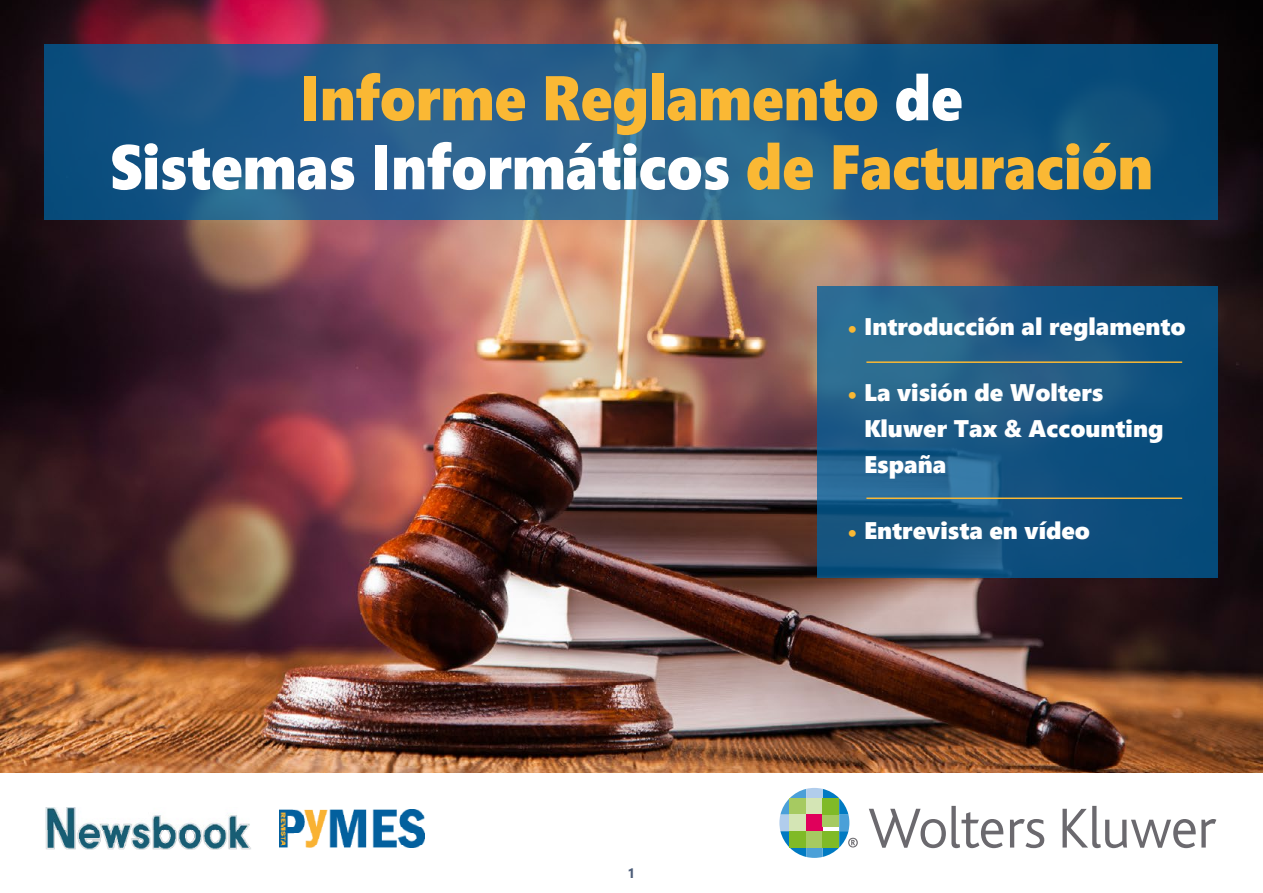
<style>
.page{position:relative;width:1263px;height:893px;background:#fff}
.page>*{position:absolute;margin:0;border:0;box-sizing:border-box;transform-origin:0 0}
.t1{font:63px/69px "Segoe UI Black";color:#fab834;text-align:center;scale:.9 1}
.t2{font:24px/36px "Segoe UI Black";color:#fff}
.t3{font:700 13.5px "Segoe UI";color:#4d5d79}
.s1{color:#fff}
.s2{color:#fab834}
</style>
<div class="page">
<img style="left:0;top:0;width:1263px;height:773px">
<svg style="left:45px;top:45px;width:1173px;height:175px;background:#1d5986"></svg>
<svg style="left:817px;top:286px;width:401px;height:291px;background:#185783"></svg>
<svg style="left:869px;top:806px;width:134px;height:42px"></svg>
<svg style="left:1010px;top:819px;width:34px;height:29px"></svg>
<svg style="left:1062px;top:806px;width:154px;height:42px"></svg>
<svg style="left:779px;top:788px;width:79px;height:70px"></svg>
<div style="left:790px;top:798px;width:16px;height:17px;background:#a6ca61"></div>
<div style="left:790px;top:815px;width:16px;height:16px;background:#d4e5b5"></div>
<div style="left:790px;top:831px;width:16px;height:17px;background:#80ba27"></div>
<div style="left:806px;top:798px;width:17px;height:17px;background:#d4e5b5"></div>
<div style="left:806px;top:815px;width:17px;height:16px;background:#e0005b"></div>
<div style="left:806px;top:831px;width:17px;height:17px;background:#a6ca61"></div>
<div style="left:823px;top:798px;width:16px;height:17px;background:#80ba27"></div>
<div style="left:823px;top:815px;width:16px;height:11px;background:#a6ca61"></div>
<div style="left:823px;top:831px;width:16px;height:17px;background:#80ba27"></div>
<img style="left:45px;top:807px;width:206px;height:42px">
<img style="left:280px;top:810px;width:144px;height:38px">
<hr style="left:866px;top:497px;width:316px;height:2px;background:#fab834">
<hr style="left:866px;top:361px;width:316px;height:2px;background:#fab834">
<h1 class="t1" style="left:110px;top:60px;width:1160px">Informe Reglamento <span class="s1">de<br>Sistemas Informáticos</span> de Facturación</h1>
<p class="t2" style="left:847px;top:307px;width:340px"><span class="s2">•</span> Introducción al reglamento</p>
<p class="t2" style="left:864px;top:373px;width:301px;text-indent:-17px"><span class="s2">•</span> La visión de Wolters<br>Kluwer Tax &amp; Accounting<br>España</p>
<p class="t3" style="left:628px;top:860px;width:9px">1</p>
<p class="t2" style="left:847px;top:511px;width:245px"><span class="s2">•</span> Entrevista en vídeo</p>
</div>
